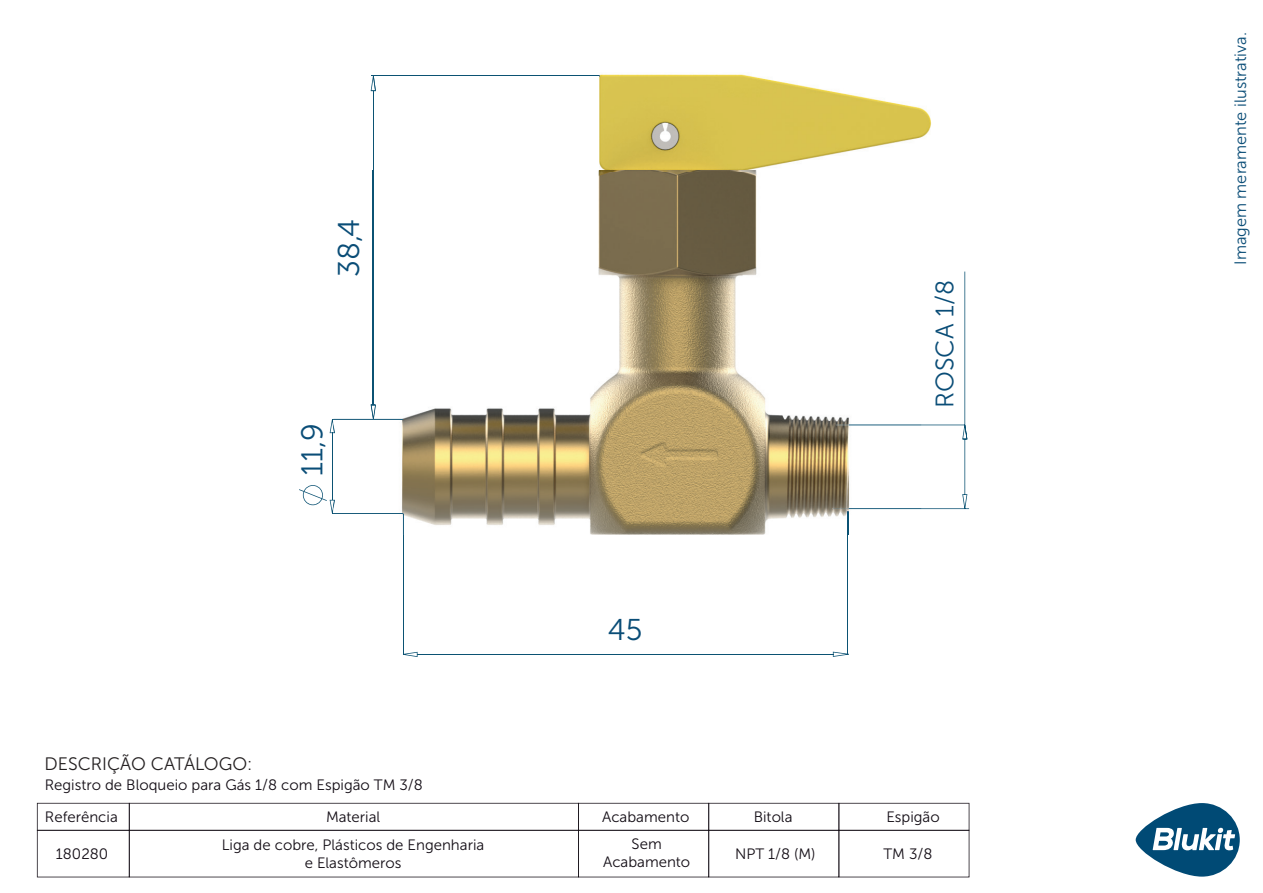
<style>
.page{position:relative;width:1263px;height:893px;background:#fff}
.page>*{position:absolute;margin:0;border:0;box-sizing:border-box;transform-origin:0 0}
.t1{font:30px "Museo Sans 300";color:#0a4d77}
.t2{font:25.2px "Museo Sans 300";color:#0a4d77}
.t3{font:18px "Museo Sans 300";color:#231f20}
.t4{font:16.5px "Museo Sans 300";color:#0a4d77}
.t5{font:15px/27.2px "Museo Sans 300";color:#120c14;text-align:center}
</style>
<div class="page">
<svg style="left:37px;top:803px;width:932px;height:74px"></svg>
<svg style="left:1136px;top:803px;width:104px;height:73px"></svg>
<svg style="left:404px;top:652px;width:14px;height:5px"></svg>
<svg style="left:833px;top:652px;width:16px;height:5px"></svg>
<hr style="left:403px;top:513px;width:1px;height:142px;background:#0b5273">
<hr style="left:847px;top:511px;width:1px;height:144px;background:#0b5273">
<hr style="left:371px;top:76px;width:230px;height:1px;background:#0b5273">
<hr style="left:332px;top:513px;width:71px;height:1px;background:#0b5273">
<hr style="left:332px;top:432px;width:1px;height:68px;background:#0b5273">
<svg style="left:371px;top:76px;width:5px;height:94px"></svg>
<img style="left:599px;top:74px;width:332px;height:96px">
<img style="left:333px;top:170px;width:500px;height:365px">
<img style="left:375px;top:405px;width:1px;height:14px">
<svg style="left:330px;top:419px;width:5px;height:14px"></svg>
<svg style="left:299px;top:485px;width:36px;height:28px"></svg>
<svg style="left:403px;top:513px;width:1px;height:22px"></svg>
<svg style="left:833px;top:272px;width:136px;height:263px"></svg>
<img style="left:373px;top:170px;width:1px;height:234px">
<img style="left:333px;top:419px;width:70px;height:1px">
<img style="left:333px;top:513px;width:70px;height:1px">
<img style="left:371px;top:404px;width:4px;height:15px">
<img style="left:833px;top:425px;width:88px;height:84px">
<img style="left:599px;top:170px;width:234px;height:2px">
<hr style="left:417px;top:654px;width:416px;height:1px;background:#0b5273">
<h1 class="t1" style="left:333px;top:277px;width:59px;rotate:-90deg">38,4</h1>
<h1 class="t1" style="left:296px;top:476px;width:54px;rotate:-90deg">11,9</h1>
<p class="t3" style="left:45px;top:754px;width:209px">DESCRIÇÃO CATÁLOGO:</p>
<p class="t5" style="left:45px;top:771px;width:380px">Registro de Bloqueio para Gás 1/8 com Espigão TM 3/8</p>
<h1 class="t1" style="left:608px;top:613px;width:36px">45</h1>
<h2 class="t2" style="left:931px;top:408px;width:130px;rotate:-90deg">ROSCA 1/8</h2>
<p class="t5" style="left:45px;top:804px;width:74px">Referência</p>
<p class="t5" style="left:326px;top:804px;width:56px">Material</p>
<p class="t5" style="left:602px;top:804px;width:89px">Acabamento<br>Sem</p>
<p class="t5" style="left:603px;top:849px;width:89px">Acabamento</p>
<p class="t5" style="left:886px;top:804px;width:55px">Espigão</p>
<p class="t5" style="left:754px;top:804px;width:40px">Bitola</p>
<p class="t5" style="left:735px;top:840px;width:82px">NPT 1/8 (M)</p>
<p class="t5" style="left:222px;top:835px;width:264px;line-height:18px">Liga de cobre, Plásticos de Engenharia e Elastômeros</p>
<p class="t5" style="left:56px;top:840px;width:54px">180280</p>
<p class="t5" style="left:883px;top:840px;width:51px">TM 3/8</p>
<p class="t4" style="left:1232px;top:265px;width:234px;rotate:-90deg">Imagem meramente ilustrativa.</p>
</div>
